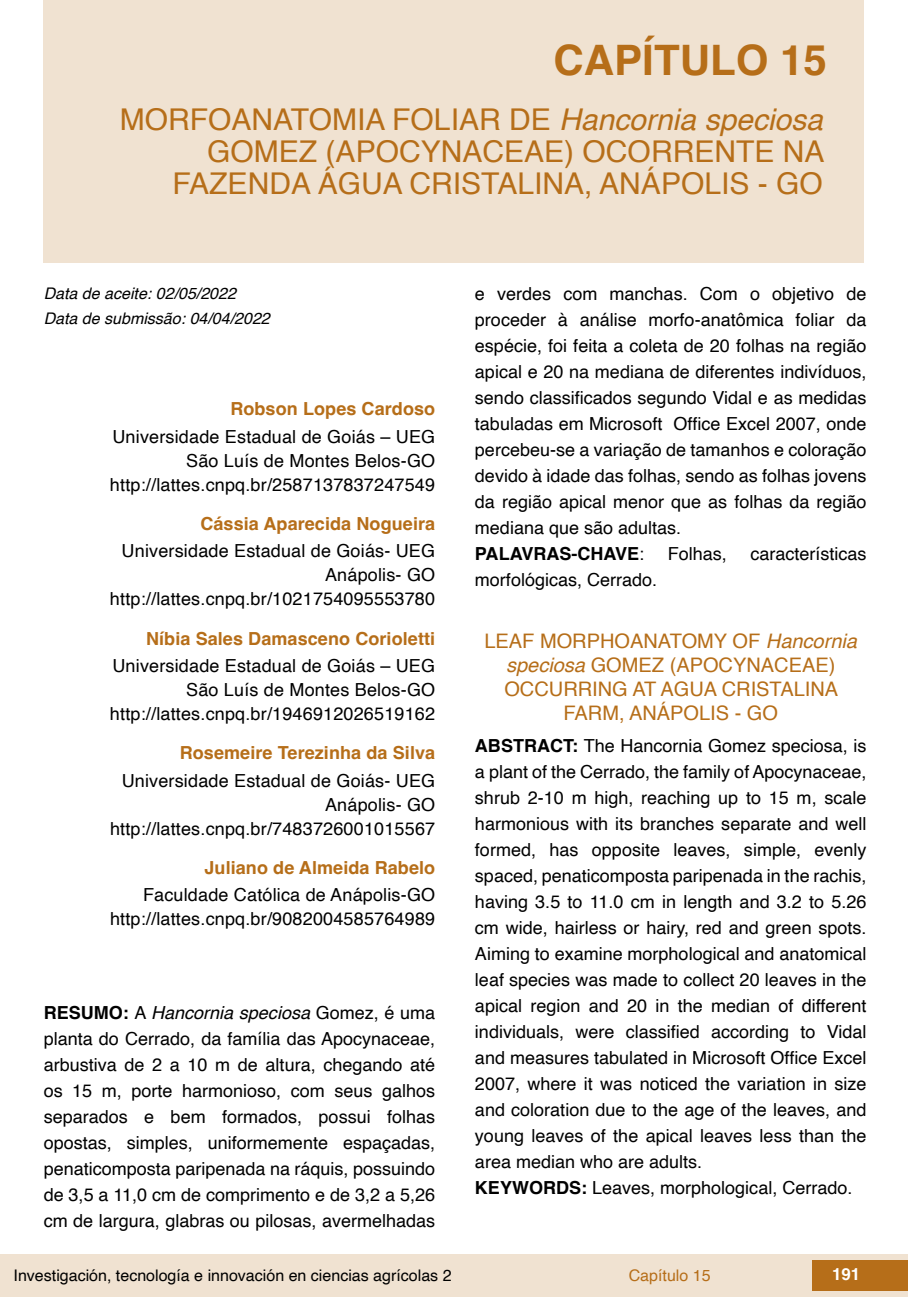
<style>
.page{position:relative;width:908px;height:1304px;background:#fff}
.page>*{position:absolute;margin:0;border:0;box-sizing:border-box;transform-origin:0 0}
.t1{font:700 42px "Helvetica";color:#b66e19}
.t2{font:30px/32px "Helvetica";color:#b66e19;text-align:right}
.t3{font:20px/24px "Helvetica";color:#b66e19;text-align:center}
.t4{font:18px/26px "Helvetica";color:#000;text-align:right}
.t5{font:700 18px "Helvetica";letter-spacing:.005em;color:#b66e19}
.t6{font:700 16.8px "Helvetica";color:#fff}
.t7{font:16px "Helvetica";color:#000}
.t8{font:italic 16px "Helvetica";color:#000}
.t9{font:16px "Helvetica";color:#b66e19}
.s1{font-style:italic}
.s2{font-weight:700}
</style>
<div class="page">
<div style="left:0;top:1254px;width:906px;height:43px;background:#f0e2d1"></div>
<div style="left:812px;top:1261px;width:95px;height:30px;background:#b66e19"></div>
<div style="left:44px;top:0;width:819px;height:263px;background:#f0e2d1"></div>
<h1 class="t1" style="left:553px;top:35px;width:275px">CAPÍTULO 15</h1>
<h2 class="t2" style="left:120px;top:104px;width:706px">MORFOANATOMIA FOLIAR DE <span class="s1">Hancornia speciosa<br></span>GOMEZ (APOCYNACEAE) OCORRENTE NA<br>FAZENDA ÁGUA CRISTALINA, ANÁPOLIS - GO</h2>
<p class="t8" style="left:44px;top:280px;width:194px">Data de aceite: 02/05/2022</p>
<p class="t8" style="left:44px;top:306px;width:227px">Data de submissão: 04/04/2022</p>
<p class="t5" style="left:230px;top:398px;width:206px">Robson Lopes Cardoso</p>
<p class="t4" style="left:110px;top:425px;width:326px;line-height:24px">Universidade Estadual de Goiás – UEG<br>São Luís de Montes Belos-GO http://lattes.cnpq.br/2587137837247549</p>
<p class="t5" style="left:200px;top:513px;width:236px">Cássia Aparecida Nogueira</p>
<p class="t4" style="left:110px;top:540px;width:326px;line-height:24px">Universidade Estadual de Goiás- UEG<br>Anápolis- GO http://lattes.cnpq.br/1021754095553780</p>
<p class="t5" style="left:146px;top:627px;width:290px">Níbia Sales Damasceno Corioletti</p>
<p class="t4" style="left:110px;top:654px;width:326px;line-height:24px">Universidade Estadual de Goiás – UEG<br>São Luís de Montes Belos-GO http://lattes.cnpq.br/1946912026519162</p>
<p class="t5" style="left:180px;top:742px;width:257px">Rosemeire Terezinha da Silva</p>
<p class="t4" style="left:110px;top:769px;width:326px;line-height:24px">Universidade Estadual de Goiás- UEG<br>Anápolis- GO http://lattes.cnpq.br/7483726001015567</p>
<p class="t5" style="left:204px;top:857px;width:232px">Juliano de Almeida Rabelo</p>
<p class="t4" style="left:110px;top:884px;width:326px;line-height:24px">Faculdade Católica de Anápolis-GO http://lattes.cnpq.br/9082004585764989</p>
<p class="t4" style="left:44px;top:1001px;width:393px;text-align:justify"><span class="s2">RESUMO:</span> A <span class="s1">Hancornia speciosa</span> Gomez, é uma planta do Cerrado, da família das Apocynaceae, arbustiva de 2 a 10 m de altura, chegando até os 15 m, porte harmonioso, com seus galhos separados e bem formados, possui folhas opostas, simples, uniformemente espaçadas, penaticomposta paripenada na ráquis, possuindo de 3,5 a 11,0 cm de comprimento e de 3,2 a 5,26 cm de largura, glabras ou pilosas, avermelhadas</p>
<p class="t4" style="left:474px;top:281px;width:393px;text-align:left">e verdes com manchas. Com o objetivo de proceder à análise morfo-anatômica foliar da espécie, foi feita a coleta de 20 folhas na região apical e 20 na mediana de diferentes indivíduos, sendo classificados segundo Vidal e as medidas tabuladas em Microsoft Office Excel 2007, onde percebeu-se a variação de tamanhos e coloração devido à idade das folhas, sendo as folhas jovens da região apical menor que as folhas da região mediana que são adultas.<br><span class="s2">PALAVRAS-CHAVE</span>:</p>
<p class="t4" style="left:667px;top:541px;width:61px">Folhas,</p>
<p class="t4" style="left:750px;top:541px;width:118px">características</p>
<p class="t4" style="left:474px;top:567px;width:184px">morfológicas, Cerrado.</p>
<p class="t3" style="left:484px;top:630px;width:374px">LEAF MORPHOANATOMY OF <span class="s1">Hancornia speciosa</span> GOMEZ (APOCYNACEAE)<br>OCCURRING AT AGUA CRISTALINA<br>FARM, ANÁPOLIS - GO</p>
<p class="t4" style="left:475px;top:733px;width:393px;text-align:left"><span class="s2">ABSTRACT:</span> The Hancornia Gomez speciosa, is a plant of the Cerrado, the family of Apocynaceae, shrub 2-10 m high, reaching up to 15 m, scale harmonious with its branches separate and well formed, has opposite leaves, simple, evenly spaced, penaticomposta paripenada in the rachis, having 3.5 to 11.0 cm in length and 3.2 to 5.26 cm wide, hairless or hairy, red and green spots.<br>Aiming to examine morphological and anatomical leaf species was made to collect 20 leaves in the apical region and 20 in the median of different individuals, were classified according to Vidal and measures tabulated in Microsoft Office Excel 2007, where it was noticed the variation in size and coloration due to the age of the leaves, and young leaves of the apical leaves less than the area median who are adults.<br><span class="s2">KEYWORDS:</span> Leaves, morphological, Cerrado.</p>
<p class="t7" style="left:14px;top:1263px;width:439px">Investigación, tecnología e innovación en ciencias agrícolas 2</p>
<p class="t9" style="left:628px;top:1263px;width:83px">Capítulo 15</p>
<p class="t6" style="left:831px;top:1264px;width:30px">191</p>
</div>
